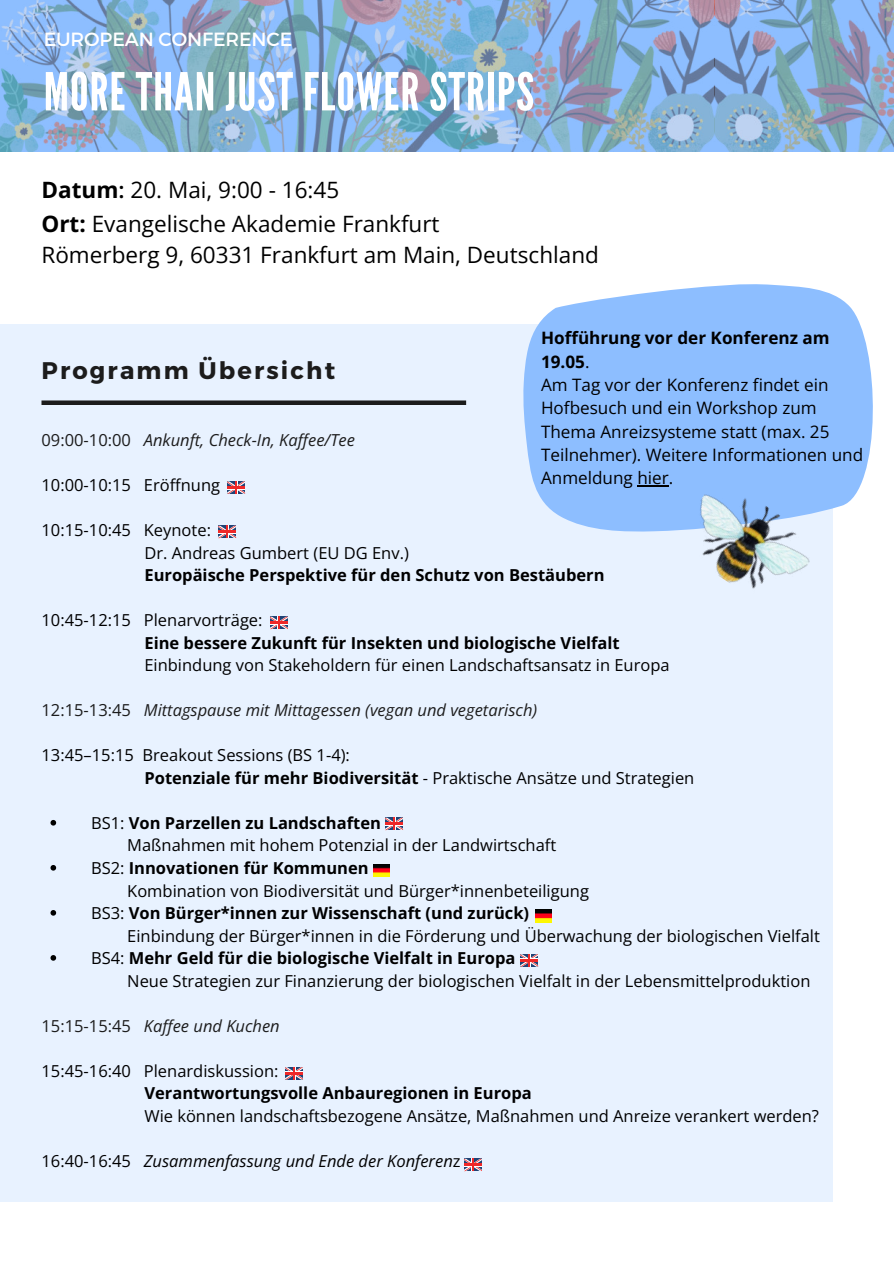
<style>
.page{position:relative;width:894px;height:1264px;background:#fff}
.page>*{position:absolute;margin:0;border:0;box-sizing:border-box;transform-origin:0 0}
.t1{font:52.2px "League Gothic";letter-spacing:.02em;color:#fff}
.t2{font:700 24px "Montserrat";letter-spacing:.09em;color:#1c1c1c}
.t3{font:22.5px/33.6px "Open Sans";color:#000}
.t4{font:19.05px "Montserrat";letter-spacing:-.005em;color:#fff}
.t5{font:17.1px/23.4px "Open Sans";color:#000}
.t6{font:16.5px/22.5px "Open Sans";color:#000}
.t7{font:700 16.5px "Open Sans";color:#000}
.t8{font:italic 16.5px "Open Sans";color:#1c1c1c}
.t9{font:italic 16.5px "Open Sans";color:#000}
.s1{font-weight:700}
.s2{font-weight:600}
.s3{font-style:normal}
.s4{font-weight:400}
</style>
<div class="page">
<img style="left:0;top:0;width:893px;height:151px">
<div style="left:0;top:324px;width:832px;height:877px;background:#e8f2ff"></div>
<div style="left:41px;top:400px;width:425px;height:5px;background:#1c1c1c"></div>
<svg style="left:50px;top:820px;width:6px;height:5px"></svg>
<svg style="left:50px;top:865px;width:6px;height:5px"></svg>
<svg style="left:50px;top:910px;width:6px;height:5px"></svg>
<svg style="left:50px;top:955px;width:6px;height:5px"></svg>
<svg style="left:523px;top:284px;width:349px;height:247px;background:#98c4fe"></svg>
<img style="left:671px;top:474px;width:151px;height:115px">
<img style="left:535px;top:909px;width:16px;height:13px">
<img style="left:373px;top:864px;width:16px;height:12px">
<svg style="left:227px;top:481px;width:18px;height:13px"></svg>
<hr style="left:637px;top:485px;width:31px;height:1px;background:#000">
<svg style="left:218px;top:526px;width:18px;height:12px"></svg>
<svg style="left:270px;top:616px;width:18px;height:13px"></svg>
<svg style="left:385px;top:817px;width:18px;height:13px"></svg>
<svg style="left:520px;top:954px;width:18px;height:12px"></svg>
<svg style="left:285px;top:1067px;width:18px;height:12px"></svg>
<svg style="left:464px;top:1158px;width:18px;height:13px"></svg>
<p class="t4" style="left:44px;top:27px;width:250px">EUROPEAN CONFERENCE</p>
<h1 class="t1" style="left:44px;top:61px;width:492px">MORE THAN JUST FLOWER STRIPS</h1>
<h3 class="t3" style="left:41px;top:173px;width:399px"><span class="s1">Datum</span><span class="s2">:</span> 20. Mai, 9:00 - 16:45<br><span class="s1">Ort:</span> Evangelische Akademie Frankfurt</h3>
<h3 class="t3" style="left:41px;top:238px;width:558px">Römerberg 9, 60331 Frankfurt am Main, Deutschland</h3>
<p class="t5" style="left:541px;top:326px;width:323px"><span class="s1">Hofführung vor der Konferenz am<br>19.05</span>.<br>Am Tag vor der Konferenz findet ein<br>Hofbesuch und ein Workshop zum<br>Thema Anreizsysteme statt (max. 25<br>Teilnehmer). Weitere Informationen und<br>Anmeldung hier.</p>
<h2 class="t2" style="left:41px;top:356px;width:295px">Programm Übersicht</h2>
<p class="t8" style="left:41px;top:428px;width:315px"><span class="s3">09:00-10:00</span> Ankunft, Check-In, Kaffee/Tee</p>
<p class="t6" style="left:41px;top:473px;width:180px">10:00-10:15 Eröffnung</p>
<p class="t6" style="left:144px;top:518px;width:266px;text-indent:-103px">10:15-10:45 Keynote:<br>Dr. Andreas Gumbert (EU DG Env.)</p>
<p class="t7" style="left:144px;top:563px;width:461px">Europäische Perspektive für den Schutz von Bestäubern</p>
<p class="t6" style="left:41px;top:608px;width:222px">10:45-12:15 Plenarvorträge:</p>
<p class="t7" style="left:144px;top:631px;width:476px">Eine bessere Zukunft für Insekten und biologische Vielfalt</p>
<p class="t6" style="left:144px;top:653px;width:526px">Einbindung von Stakeholdern für einen Landschaftsansatz in Europa</p>
<p class="t8" style="left:41px;top:698px;width:497px"><span class="s3">12:15-13:45</span> Mittagspause mit Mittagessen (vegan und vegetarisch)</p>
<p class="t6" style="left:144px;top:743px;width:551px;text-indent:-103px">13:45–15:15 Breakout Sessions (BS 1-4):<br><span class="s1">Potenziale für mehr Biodiversität</span> - Praktische Ansätze und Strategien</p>
<p class="t7" style="left:91px;top:811px;width:291px"><span class="s4">BS1:</span> Von Parzellen zu Landschaften</p>
<p class="t6" style="left:127px;top:833px;width:430px">Maßnahmen mit hohem Potenzial in der Landwirtschaft</p>
<p class="t7" style="left:91px;top:856px;width:279px"><span class="s4">BS2:</span> Innovationen für Kommunen</p>
<p class="t6" style="left:127px;top:878px;width:463px">Kombination von Biodiversität und Bürger*innenbeteiligung</p>
<p class="t7" style="left:91px;top:901px;width:439px"><span class="s4">BS3:</span> Von Bürger*innen zur Wissenschaft (und zurück)</p>
<p class="t6" style="left:127px;top:923px;width:694px">Einbindung der Bürger*innen in die Förderung und Überwachung der biologischen Vielfalt</p>
<p class="t7" style="left:91px;top:946px;width:426px"><span class="s4">BS4:</span> Mehr Geld für die biologische Vielfalt in Europa</p>
<p class="t6" style="left:127px;top:968px;width:684px">Neue Strategien zur Finanzierung der biologischen Vielfalt in der Lebensmittelproduktion</p>
<p class="t8" style="left:41px;top:1014px;width:240px"><span class="s3">15:15-15:45</span> Kaffee und Kuchen</p>
<p class="t6" style="left:41px;top:1058px;width:238px">15:45-16:40 Plenardiskussion:</p>
<p class="t7" style="left:144px;top:1081px;width:389px">Verantwortungsvolle Anbauregionen in Europa</p>
<p class="t6" style="left:144px;top:1104px;width:676px">Wie können landschaftsbezogene Ansätze, Maßnahmen und Anreize verankert werden?</p>
<p class="t9" style="left:41px;top:1149px;width:420px"><span class="s3">16:40-16:45</span> Zusammenfassung und Ende der Konferen<span class="s3">z</span></p>
</div>
